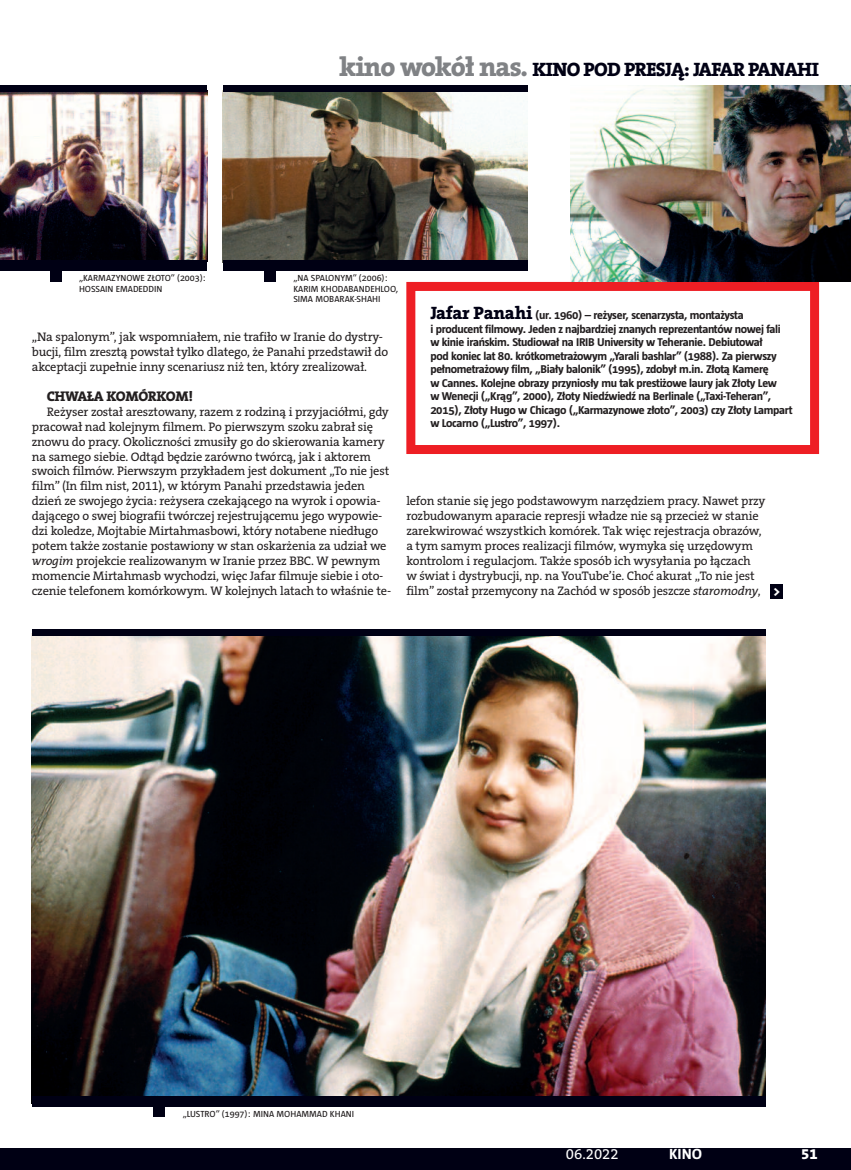
<style>
.page{position:relative;width:851px;height:1170px;background:#fff}
.page>*{position:absolute;margin:0;border:0;box-sizing:border-box;transform-origin:0 0}
.t1{font:800 19.5px "The Serif CE";letter-spacing:-.04em;color:#000014}
.t2{font:15px "The Serif CE";color:#fff}
.t3{font:700 15px "Tazzer Text East";color:#fff}
.t4{font:800 15px "The Serif CE";color:#fff}
.t5{font:800 14.1px "The Serif CE";letter-spacing:-.025em;color:#231f20}
.t6{font:800 13.5px "The Serif CE";color:#fff}
.t7{font:12.45px/14.9px "The Serif CE";letter-spacing:-.015em;color:#231f20}
.t8{font:700 11.55px/13.5px "Tazzer Text East";letter-spacing:-.03em;color:#231f20}
.t9{font:9px/10.5px "Tazzer Text East";color:#231f20}
.s1{font-size:27px;color:#808285}
.s2{font-style:italic}
.s3{font-family:"The Serif CE";font-weight:800;font-size:18px;color:#000014}
</style>
<div class="page">
<img style="left:0;top:91px;width:207px;height:169px">
<div style="left:0;top:1148px;width:850px;height:21px;background:#000014"></div>
<div style="left:406px;top:282px;width:413px;height:172px;border:9px solid #ee1e24"></div>
<img style="left:32px;top:636px;width:733px;height:459px">
<img style="left:571px;top:85px;width:279px;height:197px">
<img style="left:223px;top:91px;width:304px;height:169px">
<div style="left:32px;top:1095px;width:733px;height:11px;background:#000014"></div>
<div style="left:153px;top:1105px;width:12px;height:11px;background:#000014"></div>
<div style="left:32px;top:629px;width:733px;height:7px;background:#000014"></div>
<div style="left:770px;top:584px;width:13px;height:14px;background:#000014"></div>
<div style="left:0;top:85px;width:207px;height:6px;background:#000014"></div>
<div style="left:223px;top:85px;width:304px;height:6px;background:#000014"></div>
<div style="left:0;top:260px;width:207px;height:11px;background:#000014"></div>
<div style="left:50px;top:270px;width:11px;height:11px;background:#000014"></div>
<div style="left:223px;top:260px;width:304px;height:11px;background:#000014"></div>
<div style="left:264px;top:270px;width:11px;height:11px;background:#000014"></div>
<p class="t1" style="left:339px;top:59px;width:481px"><span class="s1">kino wokół nas.</span> KINO POD PRESJĄ: JAFAR PANAHI</p>
<p class="t9" style="left:79px;top:274px;width:128px">„KARMAZYNOWE ZŁOTO” (2003):<br>HOSSAIN EMADEDDIN</p>
<p class="t9" style="left:293px;top:274px;width:106px">„NA SPALONYM” (2006):<br>KARIM KHODABANDEHLOO,<br>SIMA MOBARAK-SHAHI</p>
<p class="t7" style="left:32px;top:330px;width:358px">„Na spalonym”, jak wspomniałem, nie trafiło w Iranie do dystry&shy;bucji, film zresztą powstał tylko dlatego, że Panahi przedstawił do akceptacji zupełnie inny scenariusz niż ten, który zrealizował.</p>
<p class="t5" style="left:47px;top:389px;width:147px">CHWAŁA KOMÓRKOM!</p>
<p class="t7" style="left:32px;top:404px;width:361px;text-indent:15px">Reżyser został aresztowany, razem z rodziną i przyjaciółmi, gdy pracował nad kolejnym filmem. Po pierwszym szoku zabrał się znowu do pracy. Okoliczności zmusiły go do skierowania kamery na samego siebie. Odtąd będzie zarówno twórcą, jak i aktorem swoich filmów. Pierwszym przykładem jest dokument „To nie jest film” (In film nist, 2011), w którym Panahi przedstawia jeden dzień ze swojego życia: reżysera czekającego na wyrok i opowia&shy;dającego o swej biografii twórczej rejestrującemu jego wypowie&shy;dzi koledze, Mojtabie Mirtahmasbowi, który notabene niedługo potem także zostanie postawiony w stan oskarżenia za udział we <span class="s2">wrogim</span> projekcie realizowanym w Iranie przez BBC. W pewnym momencie Mirtahmasb wychodzi, więc Jafar filmuje siebie i oto&shy;czenie telefonem komórkowym. W kolejnych latach to właśnie te-</p>
<p class="t8" style="left:430px;top:310px;width:364px"><span class="s3">Jafar Panahi</span> (ur. 1960) – reżyser, scenarzysta, montażysta<br>i producent filmowy. Jeden z najbardziej znanych reprezentantów nowej fali w kinie irańskim. Studiował na IRIB University w Teheranie. Debiutował<br>pod koniec lat 80. krótkometrażowym „Yarali bashlar” (1988). Za pierwszy pełnometrażowy film, „Biały balonik” (1995), zdobył m.in. Złotą Kamerę<br>w Cannes. Kolejne obrazy przyniosły mu tak prestiżowe laury jak Złoty Lew<br>w Wenecji („Krąg”, 2000), Złoty Niedźwiedź na Berlinale („Taxi-Teheran”, 2015), Złoty Hugo w Chicago („Karmazynowe złoto”, 2003) czy Złoty Lampart w Locarno („Lustro”, 1997).</p>
<p class="t7" style="left:406px;top:494px;width:360px">lefon stanie się jego podstawowym narzędziem pracy. Nawet przy rozbudowanym aparacie represji władze nie są przecież w stanie zarekwirować wszystkich komórek. Tak więc rejestracja obrazów, a tym samym proces realizacji filmów, wymyka się urzędowym kontrolom i regulacjom. Także sposób ich wysyłania po łączach<br>w świat i dystrybucji, np. na YouTube’ie. Choć akurat „To nie jest film” został przemycony na Zachód w sposób jeszcze <span class="s2">staromodny</span>,</p>
<p class="t6" style="left:773px;top:584px;width:9px">&gt;</p>
<p class="t9" style="left:183px;top:1109px;width:173px">„LUSTRO” (1997): MINA MOHAMMAD KHANI</p>
<p class="t2" style="left:565px;top:1145px;width:54px">06.2022</p>
<p class="t3" style="left:669px;top:1148px;width:34px">KINO</p>
<p class="t4" style="left:801px;top:1145px;width:18px">51</p>
</div>
